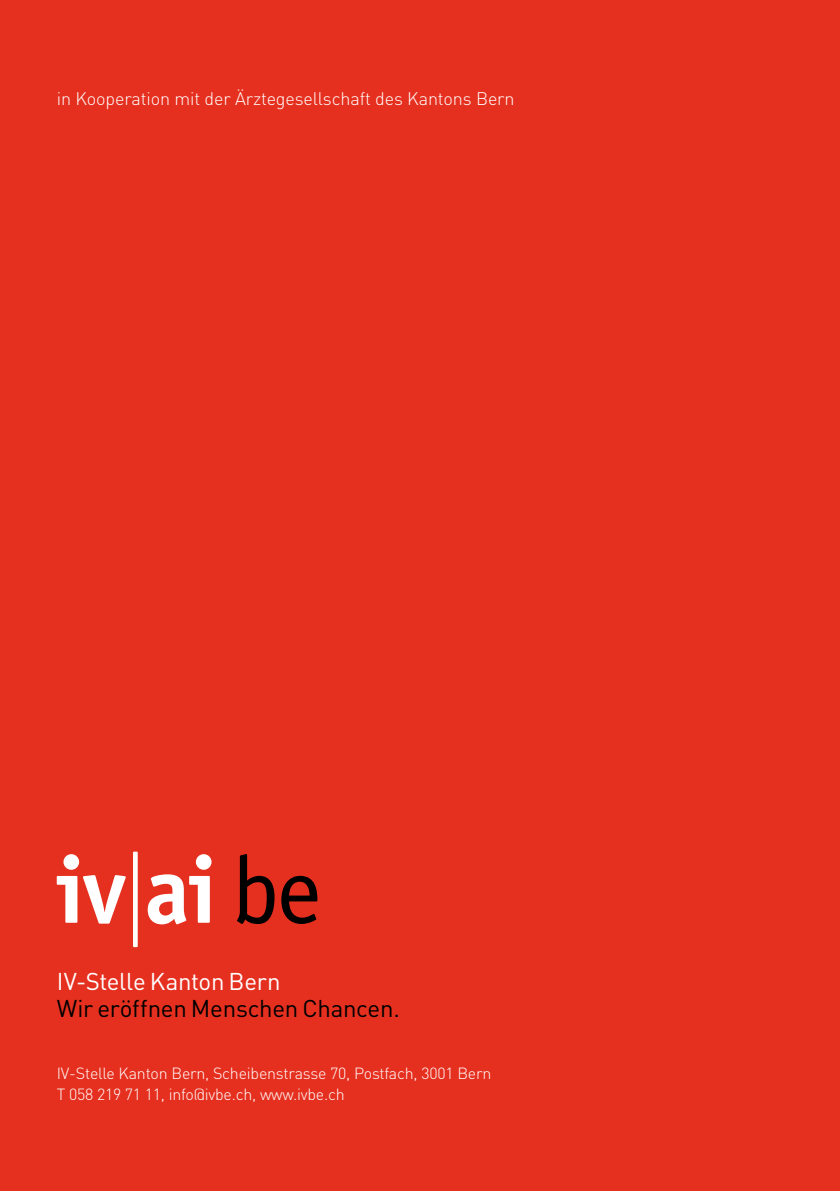
<style>
.page{position:relative;width:840px;height:1191px;background:#fff}
.page>*{position:absolute;margin:0;border:0;box-sizing:border-box;transform-origin:0 0}
.t1{font:24px "DIN";letter-spacing:-.01em;color:#000}
.t2{font:24px "DIN";letter-spacing:-.015em;color:#fff}
.t3{font:300 18px "DIN";letter-spacing:-.01em;color:#fff}
.t4{font:300 16px/21px "DIN";letter-spacing:-.015em;color:#fff}
</style>
<div class="page">
<div style="left:0;top:0;width:839px;height:1191px;background:#e6301f"></div>
<svg style="left:57px;top:854px;width:69px;height:69px"></svg>
<svg style="left:148px;top:854px;width:63px;height:70px"></svg>
<svg style="left:237px;top:854px;width:37px;height:70px"></svg>
<svg style="left:281px;top:876px;width:36px;height:48px"></svg>
<div style="left:133px;top:851px;width:5px;height:96px;background:#fff"></div>
<p class="t3" style="left:57px;top:88px;width:459px">in Kooperation mit der Ärztegesellschaft des Kantons Bern</p>
<h1 class="t2" style="left:57px;top:966px;width:225px">IV-Stelle Kanton Bern</h1>
<h1 class="t1" style="left:57px;top:993px;width:344px">Wir eröffnen Menschen Chancen.</h1>
<p class="t4" style="left:57px;top:1062px;width:436px">IV-Stelle Kanton Bern, Scheibenstrasse 70, Postfach, 3001 Bern<br>T 058 219 71 11, info@ivbe.ch, www.ivbe.ch</p>
</div>
